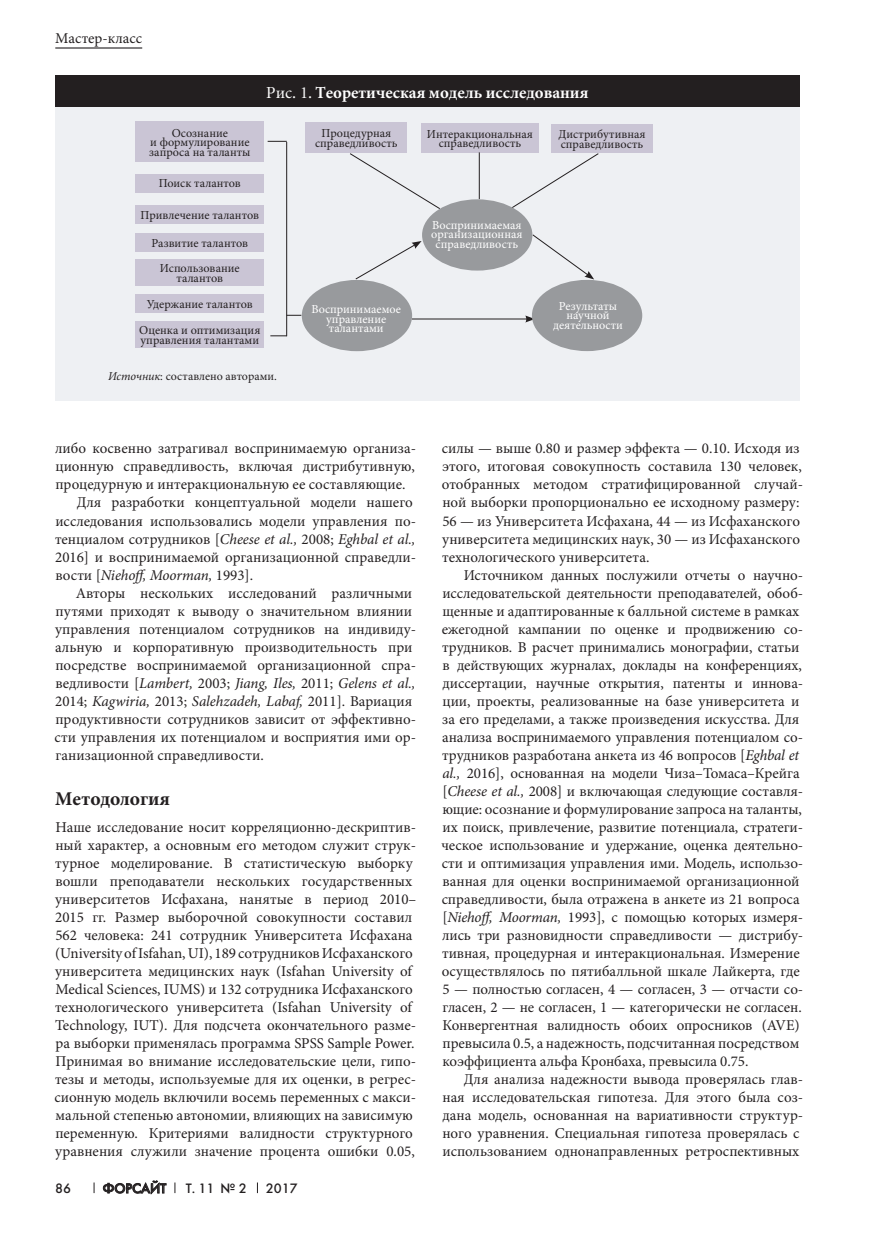
<style>
.page{position:relative;width:872px;height:1234px;background:#fff}
.page>*{position:absolute;margin:0;border:0;box-sizing:border-box;transform-origin:0 0}
.t1{font:700 19.5px "Minion Pro";letter-spacing:-.005em;color:#231f20}
.t2{font:700 16.5px "Miniature";color:#fff}
.t3{font:15px/18px "Minion Pro";color:#231f20}
.t4{font:italic 15px "Minion Pro";letter-spacing:-.005em;color:#231f20}
.t5{font:13.5px "Futura Futuris C";color:#231f20}
.t6{font:12.15px/9.6px "Minion Pro";color:#231f20;text-align:center}
.t7{font:12.15px/9.6px "Minion Pro";color:#fff;text-align:center}
.t8{font:12px "Minion Pro";color:#231f20}
.s1{font-weight:400}
.s2{font-style:italic}
.s3{font-style:normal}
</style>
<div class="page">
<svg style="left:103px;top:1180px;width:64px;height:14px"></svg>
<hr style="left:55px;top:47px;width:87px;height:2px;background:#231f20">
<div style="left:55px;top:107px;width:744px;height:293px;background:#eef0f3"></div>
<div style="left:136px;top:294px;width:128px;height:18px;background:#cac5d5"></div>
<svg style="left:270px;top:335px;width:16px;height:1px"></svg>
<div style="left:305px;top:122px;width:102px;height:31px;background:#cac5d5"></div>
<div style="left:421px;top:123px;width:118px;height:30px;background:#cac5d5"></div>
<div style="left:551px;top:124px;width:102px;height:29px;background:#cac5d5"></div>
<div style="left:136px;top:122px;width:128px;height:40px;background:#cac5d5"></div>
<div style="left:136px;top:174px;width:128px;height:18px;background:#cac5d5"></div>
<div style="left:136px;top:205px;width:128px;height:19px;background:#cac5d5"></div>
<div style="left:136px;top:233px;width:128px;height:18px;background:#cac5d5"></div>
<div style="left:136px;top:259px;width:128px;height:27px;background:#cac5d5"></div>
<div style="left:136px;top:321px;width:128px;height:27px;background:#cac5d5"></div>
<hr style="left:286px;top:142px;width:1px;height:194px;background:#231f20">
<svg style="left:268px;top:141px;width:19px;height:1px"></svg>
<svg style="left:350px;top:153px;width:90px;height:56px"></svg>
<svg style="left:512px;top:153px;width:87px;height:56px"></svg>
<hr style="left:479px;top:152px;width:1px;height:47px;background:#231f20">
<hr style="left:412px;top:318px;width:115px;height:1px;background:#231f20">
<svg style="left:525px;top:315px;width:8px;height:7px"></svg>
<svg style="left:355px;top:241px;width:66px;height:39px"></svg>
<svg style="left:531px;top:233px;width:63px;height:46px"></svg>
<div style="left:302px;top:280px;width:110px;height:71px;background:#989a9d;border-radius:50%"></div>
<div style="left:532px;top:280px;width:110px;height:71px;background:#989a9d;border-radius:50%"></div>
<div style="left:422px;top:199px;width:110px;height:71px;background:#989a9d;border-radius:50%"></div>
<svg style="left:286px;top:315px;width:15px;height:1px"></svg>
<div style="left:55px;top:76px;width:744px;height:31px;background:#231f20"></div>
<p class="t3" style="left:55px;top:29px;width:88px">Мастер-класс</p>
<p class="t2" style="left:266px;top:84px;width:324px"><span class="s1">Рис. 1.</span> Теоретическая модель исследования</p>
<p class="t6" style="left:149px;top:128px;width:103px">Осознание<br>и формулирование запроса на таланты</p>
<p class="t6" style="left:159px;top:179px;width:84px">Поиск талантов</p>
<p class="t6" style="left:141px;top:210px;width:120px">Привлечение талантов</p>
<p class="t6" style="left:152px;top:230px;width:98px;line-height:25.5px">Развитие талантов<br>Использование</p>
<p class="t6" style="left:176px;top:273px;width:48px">талантов</p>
<p class="t6" style="left:315px;top:128px;width:84px">Процедурная справедливость</p>
<p class="t6" style="left:427px;top:129px;width:108px">Интеракциональная справедливость</p>
<p class="t6" style="left:558px;top:129px;width:88px;text-align:left">Дистрибутивная справедливость</p>
<p class="t7" style="left:431px;top:220px;width:93px">Воспринимаемая организационная справедливость</p>
<p class="t6" style="left:147px;top:299px;width:107px">Удержание талантов</p>
<p class="t6" style="left:139px;top:325px;width:123px;text-align:left">Оценка и оптимизация управления талантами</p>
<p class="t8" style="left:108px;top:368px;width:170px"><span class="s2">Источник</span>: составлено авторами.</p>
<p class="t7" style="left:311px;top:304px;width:91px">Воспринимаемое управление талантами</p>
<p class="t7" style="left:553px;top:301px;width:71px">Результаты научной деятельности</p>
<p class="t3" style="left:55px;top:439px;width:362px">либо косвенно затрагивал воспринимаемую организа-</p>
<p class="t3" style="left:55px;top:457px;width:361px">ционную справедливость, включая дистрибутивную,</p>
<p class="t3" style="left:55px;top:475px;width:352px">процедурную и интеракциональную ее составляющие.</p>
<p class="t3" style="left:77px;top:493px;width:338px">Для разработки концептуальной модели нашего</p>
<p class="t3" style="left:55px;top:511px;width:362px">исследования использовались модели управления по-</p>
<p class="t3" style="left:55px;top:529px;width:362px">тенциалом сотрудников [<span class="s2">Cheese et al.,</span> 2008; <span class="s2">Eghbal et al.,</span></p>
<p class="t3" style="left:55px;top:547px;width:362px">2016] и воспринимаемой организационной справедли-</p>
<p class="t4" style="left:55px;top:564px;width:199px"><span class="s3">вости [</span>Niehoff, Moorman, <span class="s3">1993].</span></p>
<p class="t3" style="left:76px;top:583px;width:338px">Авторы нескольких исследований различными</p>
<p class="t3" style="left:55px;top:601px;width:358px">путями приходят к выводу о значительном влиянии</p>
<p class="t3" style="left:55px;top:619px;width:362px">управления потенциалом сотрудников на индивиду-</p>
<p class="t3" style="left:55px;top:637px;width:359px">альную и корпоративную производительность при</p>
<p class="t3" style="left:55px;top:655px;width:362px">посредстве воспринимаемой организационной спра-</p>
<p class="t4" style="left:55px;top:672px;width:361px"><span class="s3">ведливости [</span>Lambert, <span class="s3">2003;</span> Jiang, Iles, <span class="s3">2011;</span> Gelens et al.,</p>
<p class="t4" style="left:55px;top:690px;width:359px"><span class="s3">2014;</span> Kagwiria, <span class="s3">2013;</span> Salehzadeh, Labaf, <span class="s3">2011]. Вариация</span></p>
<p class="t3" style="left:55px;top:709px;width:362px">продуктивности сотрудников зависит от эффективно-</p>
<p class="t3" style="left:55px;top:727px;width:363px">сти управления их потенциалом и восприятия ими ор-</p>
<p class="t3" style="left:55px;top:745px;width:210px">ганизационной справедливости.</p>
<h1 class="t1" style="left:55px;top:785px;width:116px">Методология</h1>
<p class="t3" style="left:55px;top:817px;width:363px">Наше исследование носит корреляционно-дескриптив&shy;ный характер, а основным его методом служит струк&shy;турное моделирование. В статистическую выборку вошли преподаватели нескольких государственных университетов Исфахана, нанятые в период 2010– 2015 гг. Размер выборочной совокупности составил 562 человека: 241 сотрудник Университета Исфахана (University of Isfahan, UI), 189 сотрудников Исфаханского университета медицинских наук (Isfahan University of Medical Sciences, IUMS) и 132 сотрудника Исфаханского технологического университета (Isfahan University of Technology, IUT). Для подсчета окончательного разме&shy;ра выборки применялась программа SPSS Sample Power.<br>Принимая во внимание исследовательские цели, гипо&shy;тезы и методы, используемые для их оценки, в регрес&shy;сионную модель включили восемь переменных с макси&shy;мальной степенью автономии, влияющих на зависимую переменную. Критериями валидности структурного уравнения служили значение процента ошибки 0.05,</p>
<p class="t5" style="left:55px;top:1179px;width:17px">86</p>
<p class="t5" style="left:103px;top:1179px;width:65px">Форсайт</p>
<p class="t5" style="left:186px;top:1179px;width:62px">Т. 11 № 2</p>
<p class="t5" style="left:266px;top:1179px;width:33px">2017</p>
<p class="t3" style="left:442px;top:439px;width:363px">силы — выше 0.80 и размер эффекта — 0.10. Исходя из этого, итоговая совокупность составила 130 человек, отобранных методом стратифицированной случай&shy;ной выборки пропорционально ее исходному размеру:<br>56 — из Университета Исфахана, 44 — из Исфаханского университета медицинских наук, 30 — из Исфаханского технологического университета.</p>
<p class="t3" style="left:441px;top:565px;width:363px;text-indent:22px">Источником данных послужили отчеты о научно&shy;исследовательской деятельности преподавателей, обоб&shy;щенные и адаптированные к балльной системе в рамках ежегодной кампании по оценке и продвижению со&shy;трудников. В расчет принимались монографии, статьи в действующих журналах, доклады на конференциях, диссертации, научные открытия, патенты и иннова&shy;ции, проекты, реализованные на базе университета и за его пределами, а также произведения искусства. Для анализа воспринимаемого управления потенциалом со&shy;трудников разработана анкета из 46 вопросов [<span class="s2">Eghbal et al.,</span> 2016], основанная на модели Чиза–Томаса–Крейга [<span class="s2">Cheese et al.,</span> 2008] и включающая следующие составля&shy;ющие: осознание и формулирование запроса на таланты, их поиск, привлечение, развитие потенциала, стратеги&shy;ческое использование и удержание, оценка деятельно&shy;сти и оптимизация управления ими. Модель, использо&shy;ванная для оценки воспринимаемой организационной справедливости, была отражена в анкете из 21 вопроса [<span class="s2">Niehoff, Moorman,</span> 1993], с помощью которых измеря&shy;лись три разновидности справедливости — дистрибу&shy;тивная, процедурная и интеракциональная. Измерение осуществлялось по пятибалльной шкале Лайкерта, где 5 — полностью согласен, 4 — согласен, 3 — отчасти со&shy;гласен, 2 — не согласен, 1 — категорически не согласен.<br>Конвергентная валидность обоих опросников (AVE) превысила 0.5, а надежность, подсчитанная посредством коэффициента альфа Кронбаха, превысила 0.75.</p>
<p class="t3" style="left:442px;top:1069px;width:362px;text-indent:21px">Для анализа надежности вывода проверялась глав&shy;ная исследовательская гипотеза. Для этого была соз&shy;дана модель, основанная на вариативности структур&shy;ного уравнения. Специальная гипотеза проверялась с использованием однонаправленных ретроспективных</p>
</div>
